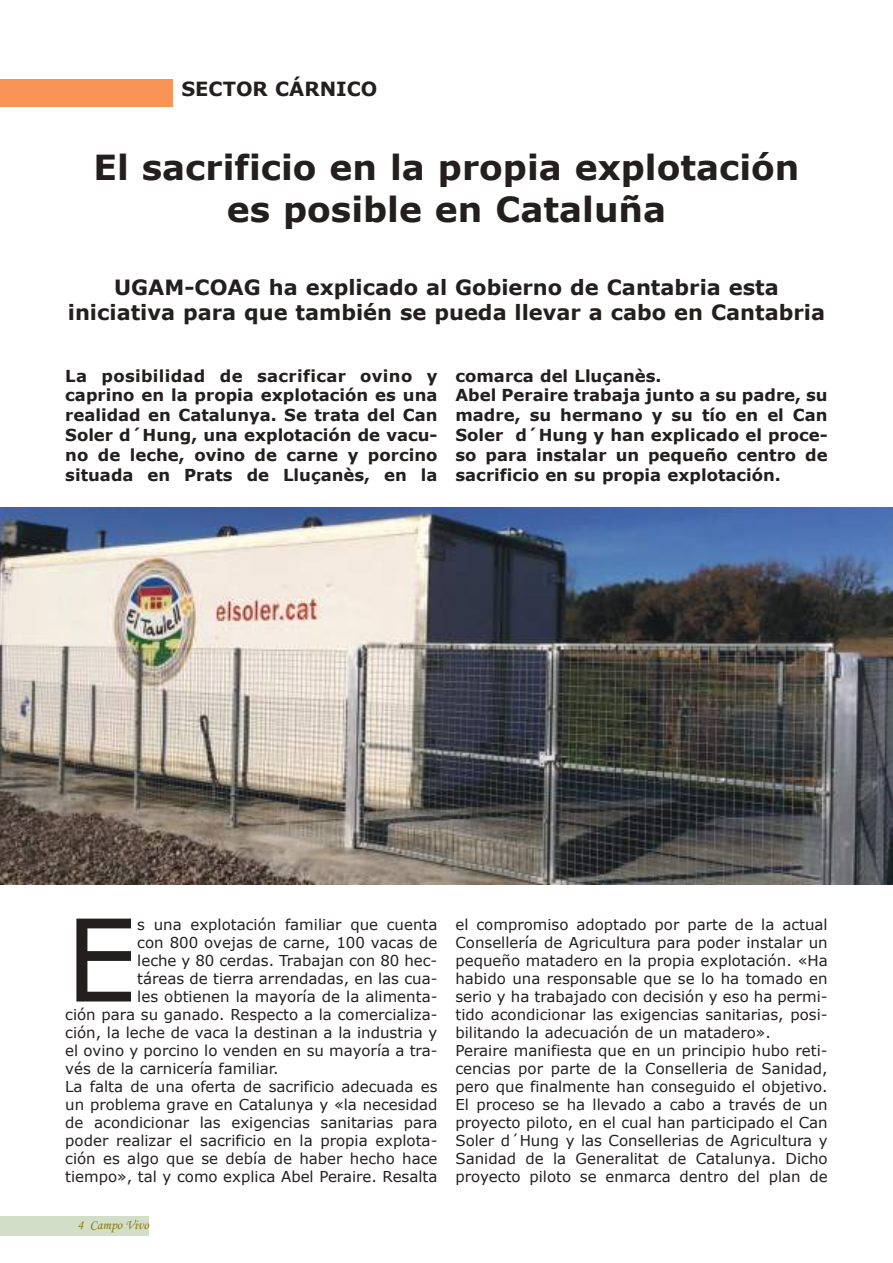
<style>
.page{position:relative;width:893px;height:1263px;background:#fff}
.page>*{position:absolute;margin:0;border:0;box-sizing:border-box;transform-origin:0 0}
.t1{font:114px "Verdana";color:#241f1f}
.t2{font:700 34.5px/41.4px "Verdana";color:#241f1f;text-align:center}
.t3{font:700 21px/25.2px "Verdana";color:#241f1f;text-align:center}
.t4{font:700 19.5px "Verdana";color:#241f1f}
.t5{font:700 16.5px/19.8px "Verdana";color:#241f1f;text-align:justify}
.t6{font:15px/18px "Verdana";color:#241f1f}
.t7{font:13.5px "Monotype Corsiva";color:#8a7907}
</style>
<div class="page">
<div style="left:0;top:79px;width:172px;height:27px;background:#f99356"></div>
<div style="left:0;top:1216px;width:149px;height:19px;background:#d3dec8"></div>
<img style="left:0;top:507px;width:893px;height:378px">
<h3 class="t4" style="left:181px;top:76px;width:198px">SECTOR CÁRNICO</h3>
<h2 class="t2" style="left:93px;top:146px;width:708px">El sacrificio en la propia explotación es posible en Cataluña</h2>
<h3 class="t3" style="left:68px;top:274px;width:759px">UGAM-COAG ha explicado al Gobierno de Cantabria esta iniciativa para que también se pueda llevar a cabo en Cantabria</h3>
<p class="t5" style="left:65px;top:365px;width:374px">La posibilidad de sacrificar ovino y caprino en la propia explotación es una realidad en Catalunya. Se trata del Can Soler d´Hung, una explotación de vacu&shy;no de leche, ovino de carne y porcino situada en Prats de Lluçanès, en la</p>
<p class="t5" style="left:455px;top:365px;width:374px;text-align:left">comarca del Lluçanès.<br>Abel Peraire trabaja junto a su padre, su madre, su hermano y su tío en el Can Soler d´Hung y han explicado el proce&shy;so para instalar un pequeño centro de sacrificio en su propia explotación.</p>
<h1 class="t1" style="left:65px;top:887px;width:74px">E</h1>
<p class="t6" style="left:137px;top:914px;width:302px">s una explotación familiar que cuenta</p>
<p class="t6" style="left:137px;top:932px;width:302px">con 800 ovejas de carne, 100 vacas de</p>
<p class="t6" style="left:137px;top:950px;width:302px">leche y 80 cerdas. Trabajan con 80 hec-</p>
<p class="t6" style="left:137px;top:968px;width:302px">táreas de tierra arrendadas, en las cua-</p>
<p class="t6" style="left:137px;top:986px;width:302px">les obtienen la mayoría de la alimenta-</p>
<p class="t6" style="left:65px;top:1004px;width:374px">ción para su ganado. Respecto a la comercializa-</p>
<p class="t6" style="left:65px;top:1022px;width:374px">ción, la leche de vaca la destinan a la industria y</p>
<p class="t6" style="left:65px;top:1040px;width:374px">el ovino y porcino lo venden en su mayoría a tra-</p>
<p class="t6" style="left:65px;top:1058px;width:215px">vés de la carnicería familiar.</p>
<p class="t6" style="left:65px;top:1076px;width:374px">La falta de una oferta de sacrificio adecuada es</p>
<p class="t6" style="left:65px;top:1094px;width:374px">un problema grave en Catalunya y «la necesidad</p>
<p class="t6" style="left:65px;top:1112px;width:374px">de acondicionar las exigencias sanitarias para</p>
<p class="t6" style="left:65px;top:1130px;width:374px">poder realizar el sacrificio en la propia explota-</p>
<p class="t6" style="left:65px;top:1148px;width:374px">ción es algo que se debía de haber hecho hace</p>
<p class="t6" style="left:65px;top:1166px;width:374px">tiempo», tal y como explica Abel Peraire. Resalta</p>
<p class="t7" style="left:77px;top:1216px;width:73px">4 Campo Vivo</p>
<p class="t6" style="left:455px;top:914px;width:374px">el compromiso adoptado por parte de la actual Consellería de Agricultura para poder instalar un pequeño matadero en la propia explotación. «Ha habido una responsable que se lo ha tomado en serio y ha trabajado con decisión y eso ha permi&shy;tido acondicionar las exigencias sanitarias, posi&shy;bilitando la adecuación de un matadero».<br>Peraire manifiesta que en un principio hubo reti&shy;cencias por parte de la Conselleria de Sanidad, pero que finalmente han conseguido el objetivo.<br>El proceso se ha llevado a cabo a través de un proyecto piloto, en el cual han participado el Can Soler d´Hung y las Consellerias de Agricultura y Sanidad de la Generalitat de Catalunya. Dicho proyecto piloto se enmarca dentro del plan de</p>
</div>
